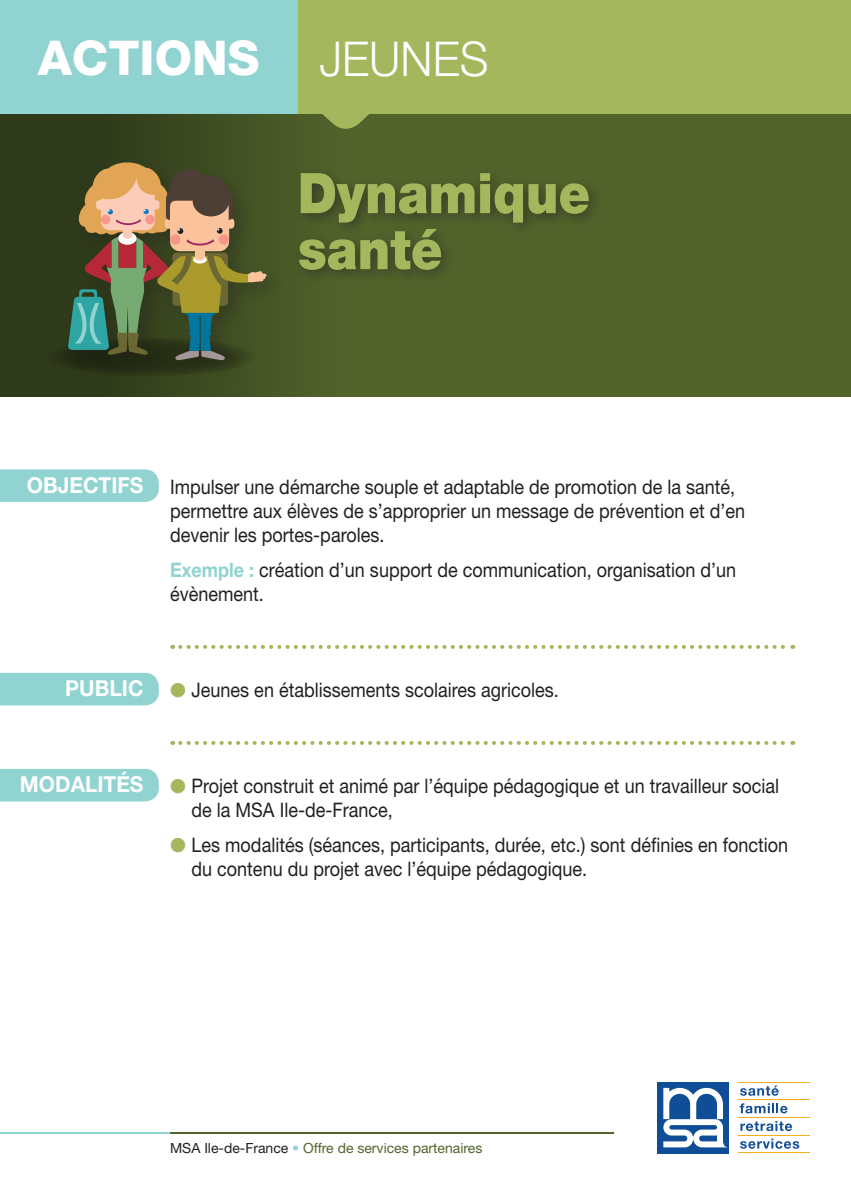
<style>
.page{position:relative;width:851px;height:1191px;background:#fff}
.page>*{position:absolute;margin:0;border:0;box-sizing:border-box;transform-origin:0 0}
.t1{font:900 56px/56px "Helvetica Neue";color:#a4b75d;scale:.9 1}
.t2{font:800 48px "Helvetica Neue";color:#fff}
.t3{font:700 22px "Helvetica Neue";color:#fff;scale:.95 1}
.t4{font:20px/24px "Helvetica Neue";color:#231f20;scale:.9 1}
.t5{font:14px "Helvetica Neue";color:#52642c}
.s1{font-weight:300}
.s2{font-weight:700;color:#90d3d1}
.s3{color:#a4b75d}
.s4{color:#231f20}
.s5{color:#90d3d1}
</style>
<div class="page">
<svg style="left:0;top:113px;width:850px;height:284px;background:#4b5b28"></svg>
<hr style="left:170px;top:1132px;width:444px;height:2px;background:#52642c">
<hr style="left:0;top:1132px;width:170px;height:2px;background:#90d3d1">
<svg style="left:740px;top:1085px;width:38px;height:10px"></svg>
<svg style="left:739px;top:1103px;width:48px;height:10px"></svg>
<svg style="left:740px;top:1121px;width:52px;height:10px"></svg>
<svg style="left:740px;top:1138px;width:59px;height:10px"></svg>
<hr style="left:738px;top:1081px;width:71px;height:1px;background:#faaf18">
<hr style="left:738px;top:1099px;width:71px;height:1px;background:#faaf18">
<hr style="left:738px;top:1117px;width:71px;height:1px;background:#faaf18">
<hr style="left:738px;top:1134px;width:71px;height:1px;background:#faaf18">
<hr style="left:738px;top:1152px;width:71px;height:1px;background:#faaf18">
<div style="left:657px;top:1081px;width:71px;height:72px;background:#0f4d96"></div>
<svg style="left:663px;top:1087px;width:63px;height:60px"></svg>
<div style="left:47px;top:337px;width:209px;height:39px;background:#2a3517;border-radius:50%"></div>
<div style="left:64px;top:158px;width:222px;height:222px;background:#231f20;opacity:.3"></div>
<svg style="left:68px;top:162px;width:198px;height:199px;background:#6e6b46"></svg>
<div style="left:293px;top:166px;width:310px;height:118px;background:#231f20;opacity:.5"></div>
<div style="left:298px;top:0;width:552px;height:113px;background:#a4b75d"></div>
<svg style="left:310px;top:113px;width:71px;height:22px;background:#6b7d3b"></svg>
<div style="left:0;top:0;width:298px;height:113px;background:#90d3d1"></div>
<svg style="left:180px;top:645px;width:613px;height:4px"></svg>
<svg style="left:180px;top:741px;width:613px;height:4px"></svg>
<div style="left:0;top:469px;width:159px;height:33px;background:#90d3d1"></div>
<div style="left:0;top:673px;width:159px;height:32px;background:#90d3d1"></div>
<div style="left:0;top:769px;width:159px;height:32px;background:#90d3d1"></div>
<h2 class="t2" style="left:38px;top:29px;width:451px">ACTIONS <span class="s1">JEUNES</span></h2>
<h1 class="t1" style="left:298px;top:165px;width:326px">Dynamique santé</h1>
<p class="t3" style="left:27px;top:471px;width:124px">OBJECTIFS</p>
<p class="t4" style="left:170px;top:474px;width:640px">Impulser une démarche souple et adaptable de promotion de la santé, permettre aux élèves de s’approprier un message de prévention et d’en devenir les portes-paroles.</p>
<p class="t4" style="left:170px;top:557px;width:630px"><span class="s2">Exemple :</span> création d’un support de communication, organisation d’un évènement.</p>
<p class="t3" style="left:65px;top:675px;width:84px">PUBLIC</p>
<p class="t4" style="left:170px;top:677px;width:433px"><span class="s3">●</span> Jeunes en établissements scolaires agricoles.</p>
<p class="t3" style="left:20px;top:771px;width:131px">MODALITÉS</p>
<p class="t4" style="left:191px;top:773px;width:654px;text-indent:-21px"><span class="s3">●</span> Projet construit et animé par l’équipe pédagogique et un travailleur social de la MSA Ile-de-France,</p>
<p class="t4" style="left:191px;top:833px;width:664px;text-indent:-21px"><span class="s3">●</span> Les modalités (séances, participants, durée, etc.) sont définies en fonction du contenu du projet avec l’équipe pédagogique.</p>
<p class="t5" style="left:170px;top:1139px;width:314px"><span class="s4">MSA Ile-de-France</span> <span class="s5">•</span> Offre de services partenaires</p>
</div>
